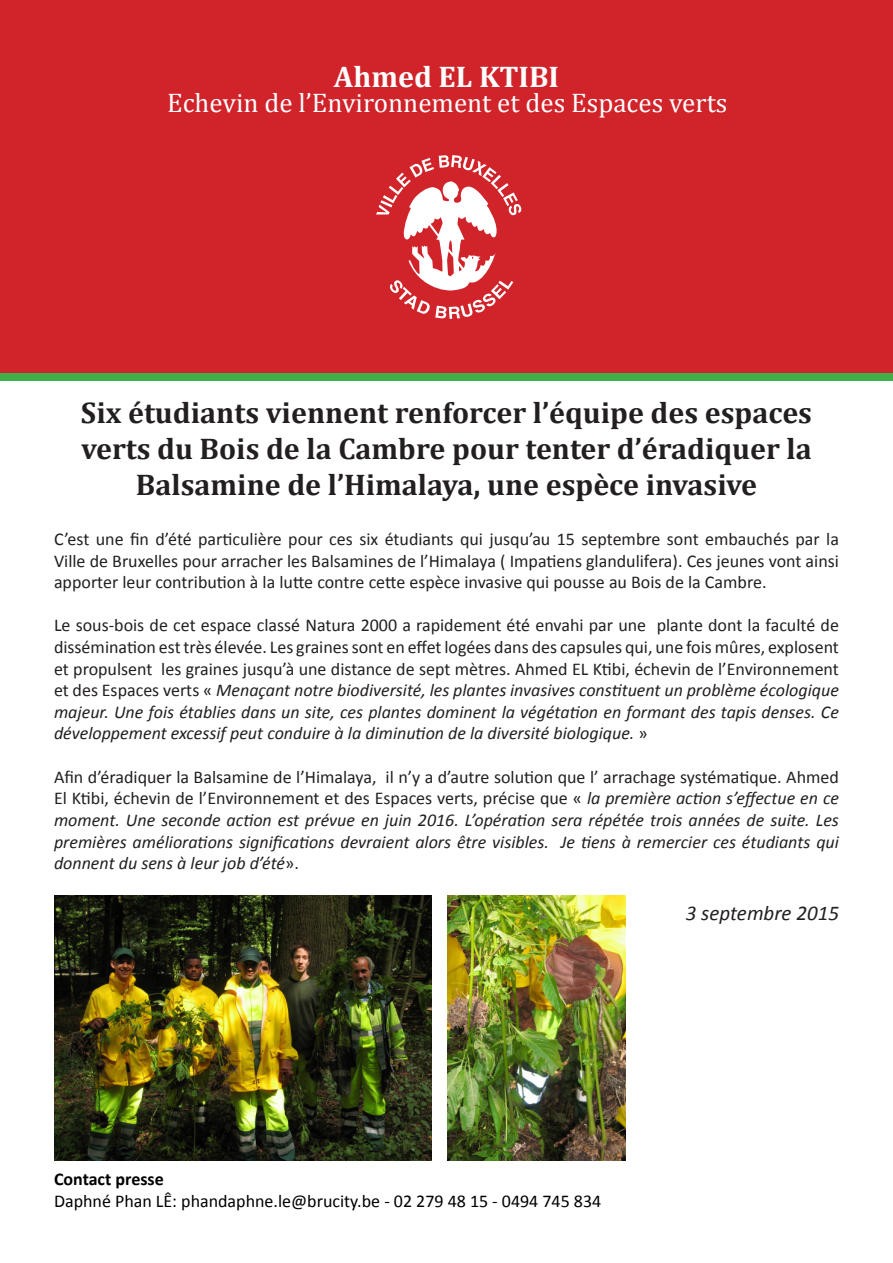
<style>
.page{position:relative;width:893px;height:1263px;background:#fff}
.page>*{position:absolute;margin:0;border:0;box-sizing:border-box;transform-origin:0 0}
.t1{font:700 30px/36px "Cambria";color:#231f20;text-align:center}
.t2{font:700 30px "Cambria";color:#fff}
.t3{font:27px "Cambria";color:#fff}
.t4{font:italic 21px "Calibri";color:#231f20}
.t5{font:18px/21.6px "Calibri";color:#231f20;text-align:justify}
.t6{font:italic 18px/21.6px "Calibri";color:#231f20;text-align:justify}
.t7{font:18px "Calibri";color:#000}
.t8{font:700 18px "Calibri";color:#000}
.s1{font-style:italic}
.s2{font-style:normal}
</style>
<div class="page">
<div style="left:0;top:9px;width:893px;height:372px;background:#40ae49"></div>
<div style="left:0;top:0;width:893px;height:372px;background:#d1232a"></div>
<svg style="left:376px;top:155px;width:145px;height:164px"></svg>
<img style="left:54px;top:895px;width:377px;height:266px">
<img style="left:447px;top:895px;width:179px;height:266px">
<p class="t2" style="left:334px;top:56px;width:227px">Ahmed EL KTIBI</p>
<p class="t3" style="left:167px;top:87px;width:562px">Echevin de l’Environnement et des Espaces verts</p>
<p class="t1" style="left:81px;top:394px;width:733px">Six étudiants viennent renforcer l’équipe des espaces verts du Bois de la Cambre pour tenter d’éradiquer la<br>Balsamine de l’Himalaya, une espèce invasive</p>
<p class="t5" style="left:54px;top:528px;width:786px">C’est une fin d’été particulière pour ces six étudiants qui jusqu’au 15 septembre sont embauchés par la Ville de Bruxelles pour arracher les Balsamines de l’Himalaya ( Impatiens glandulifera). Ces jeunes vont ainsi apporter leur contribution à la lutte contre cette espèce invasive qui pousse au Bois de la Cambre.</p>
<p class="t5" style="left:54px;top:615px;width:786px">Le sous-bois de cet espace classé Natura 2000 a rapidement été envahi par une plante dont la faculté de dissémination est très élevée. Les graines sont en effet logées dans des capsules qui, une fois mûres, explosent et propulsent les graines jusqu’à une distance de sept mètres. Ahmed EL Ktibi, échevin de l’Environnement et des Espaces verts « <span class="s1">Menaçant notre biodiversité, les plantes invasives constituent un problème écologique majeur. Une fois établies dans un site, ces plantes dominent la végétation en formant des tapis denses. Ce développement excessif peut conduire à la diminution de la diversité biologique.</span> »</p>
<p class="t6" style="left:54px;top:765px;width:786px"><span class="s2">Afin d’éradiquer la Balsamine de l’Himalaya, il n’y a d’autre solution que l’ arrachage systématique. Ahmed El Ktibi, échevin de l’Environnement et des Espaces verts, précise que «</span> la première action s’effectue en ce moment. Une seconde action est prévue en juin 2016. L’opération sera répétée trois années de suite. Les premières améliorations significations devraient alors être visibles. Je tiens à remercier ces étudiants qui donnent du sens à leur job d’été<span class="s2">».</span></p>
<p class="t4" style="left:686px;top:898px;width:155px">3 septembre 2015</p>
<p class="t8" style="left:54px;top:1167px;width:111px">Contact presse</p>
<p class="t7" style="left:54px;top:1189px;width:549px">Daphné Phan LÊ: phandaphne.le@brucity.be - 02 279 48 15 - 0494 745 834</p>
</div>
